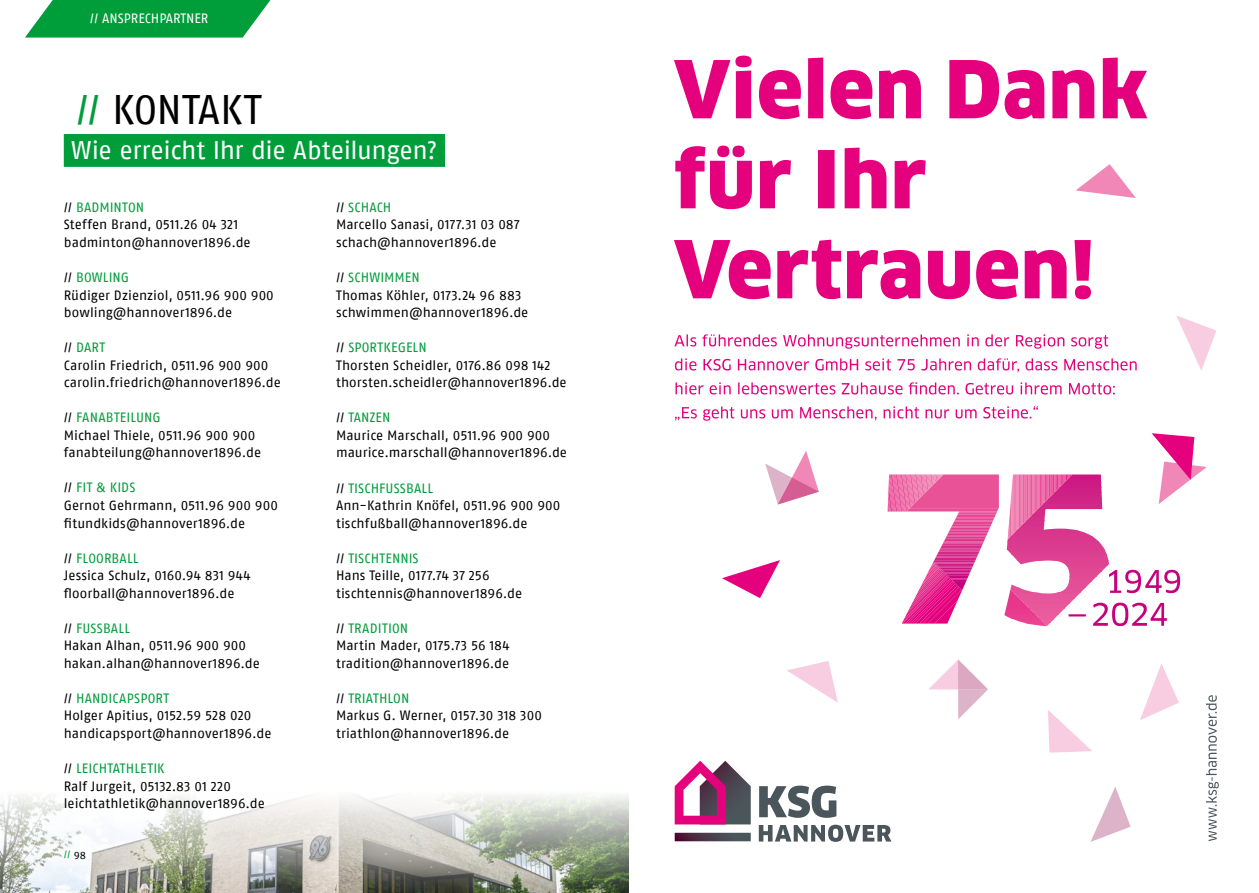
<style>
.page{position:relative;width:1259px;height:893px;background:#fff}
.page>*{position:absolute;margin:0;border:0;box-sizing:border-box;transform-origin:0 0}
.t1{font:41.25px "Fago No Regular LF";letter-spacing:-.01em;color:#000}
.t2{font:25.5px "Fago No Regular LF";letter-spacing:-.02em;color:#fff}
.t3{font:13.5px/17.5px "Fago No Regular LF";letter-spacing:.005em;color:#000}
.t4{font:13.5px "Fago No Regular LF";color:#fff}
.t5{font:10.65px "Fago No Regular LF";color:#009d3b}
.s1{color:#009d3b}
.s2{color:#000}
</style>
<div class="page">
<img style="left:0;top:795px;width:629px;height:98px">
<div style="left:64px;top:134px;width:381px;height:33px;background:#009d3b"></div>
<svg style="left:25px;top:0;width:245px;height:38px;background:#1ea852"></svg>
<svg style="left:1076px;top:164px;width:60px;height:34px"></svg>
<svg style="left:1048px;top:710px;width:44px;height:43px"></svg>
<svg style="left:787px;top:661px;width:51px;height:42px"></svg>
<svg style="left:1176px;top:315px;width:40px;height:56px"></svg>
<svg style="left:722px;top:560px;width:58px;height:38px"></svg>
<svg style="left:1151px;top:433px;width:55px;height:71px"></svg>
<svg style="left:765px;top:451px;width:54px;height:53px"></svg>
<svg style="left:928px;top:659px;width:60px;height:60px"></svg>
<svg style="left:1140px;top:664px;width:39px;height:56px"></svg>
<svg style="left:887px;top:474px;width:112px;height:150px"></svg>
<svg style="left:1109px;top:570px;width:71px;height:23px"></svg>
<svg style="left:1112px;top:603px;width:55px;height:23px"></svg>
<hr style="left:1006px;top:625px;width:103px;height:1px;background:#ec619f">
<hr style="left:1006px;top:623px;width:103px;height:2px;background:#ec609f">
<svg style="left:1047px;top:619px;width:55px;height:4px"></svg>
<hr style="left:1006px;top:617px;width:103px;height:2px;background:#eb5e9e">
<hr style="left:1006px;top:614px;width:103px;height:3px;background:#ea5c9d">
<hr style="left:1006px;top:612px;width:103px;height:2px;background:#e95b9c">
<svg style="left:1047px;top:608px;width:61px;height:4px"></svg>
<hr style="left:1006px;top:606px;width:103px;height:2px;background:#e8599b">
<hr style="left:1006px;top:603px;width:103px;height:3px;background:#e8589b">
<hr style="left:1006px;top:601px;width:103px;height:2px;background:#e7569a">
<hr style="left:1006px;top:598px;width:103px;height:3px;background:#e7559a">
<hr style="left:1006px;top:595px;width:103px;height:3px;background:#e65499">
<hr style="left:1006px;top:592px;width:103px;height:3px;background:#e55398">
<hr style="left:1006px;top:590px;width:103px;height:2px;background:#e45198">
<hr style="left:1006px;top:587px;width:103px;height:3px;background:#e45097">
<hr style="left:1006px;top:585px;width:103px;height:2px;background:#e34f97">
<hr style="left:1006px;top:582px;width:103px;height:3px;background:#e34e96">
<hr style="left:1006px;top:579px;width:103px;height:3px;background:#e24d95">
<hr style="left:1006px;top:577px;width:103px;height:2px;background:#e14b95">
<hr style="left:1006px;top:574px;width:103px;height:3px;background:#e14a94">
<hr style="left:1006px;top:571px;width:103px;height:3px;background:#e04994">
<hr style="left:1006px;top:568px;width:103px;height:3px;background:#e04893">
<hr style="left:1006px;top:567px;width:103px;height:1px;background:#df4793">
<hr style="left:1006px;top:566px;width:103px;height:1px;background:#df4692">
<hr style="left:1006px;top:563px;width:103px;height:3px;background:#de4492">
<hr style="left:1006px;top:561px;width:103px;height:2px;background:#de4391">
<hr style="left:1006px;top:557px;width:103px;height:4px;background:#de4291">
<hr style="left:1006px;top:555px;width:103px;height:2px;background:#dd4190">
<hr style="left:1006px;top:552px;width:103px;height:3px;background:#dc3f90">
<hr style="left:1006px;top:550px;width:103px;height:2px;background:#dc3e8f">
<hr style="left:1006px;top:547px;width:103px;height:3px;background:#db3c8f">
<hr style="left:1006px;top:544px;width:103px;height:3px;background:#db3b8e">
<hr style="left:1006px;top:541px;width:103px;height:3px;background:#da3a8e">
<hr style="left:1006px;top:539px;width:103px;height:2px;background:#d9398d">
<hr style="left:1006px;top:536px;width:103px;height:3px;background:#d8388d">
<hr style="left:1006px;top:534px;width:103px;height:2px;background:#d8378c">
<svg style="left:1073px;top:530px;width:15px;height:4px"></svg>
<hr style="left:1006px;top:528px;width:103px;height:2px;background:#d7348b">
<hr style="left:1006px;top:525px;width:103px;height:3px;background:#d6338b">
<hr style="left:1006px;top:523px;width:103px;height:2px;background:#d6318a">
<hr style="left:1006px;top:520px;width:103px;height:3px;background:#d5308a">
<hr style="left:1006px;top:517px;width:103px;height:3px;background:#d52f89">
<hr style="left:1006px;top:514px;width:103px;height:3px;background:#d42d89">
<hr style="left:1006px;top:512px;width:103px;height:2px;background:#d42c88">
<hr style="left:1006px;top:509px;width:103px;height:3px;background:#d32b88">
<hr style="left:1006px;top:506px;width:103px;height:3px;background:#d22987">
<hr style="left:1006px;top:503px;width:103px;height:3px;background:#d22887">
<hr style="left:1006px;top:501px;width:103px;height:2px;background:#d22687">
<hr style="left:1006px;top:498px;width:103px;height:3px;background:#d12586">
<hr style="left:1006px;top:496px;width:103px;height:2px;background:#d02386">
<hr style="left:1006px;top:493px;width:103px;height:3px;background:#cf2285">
<hr style="left:1006px;top:490px;width:103px;height:3px;background:#cf2085">
<hr style="left:1006px;top:488px;width:103px;height:2px;background:#cf1e84">
<hr style="left:1006px;top:485px;width:103px;height:3px;background:#ce1c84">
<hr style="left:1006px;top:483px;width:103px;height:2px;background:#cd1b83">
<svg style="left:1073px;top:479px;width:29px;height:4px"></svg>
<hr style="left:1006px;top:477px;width:103px;height:2px;background:#cc1783">
<hr style="left:1006px;top:474px;width:103px;height:3px;background:#cc1482">
<hr style="left:1004px;top:625px;width:43px;height:1px;background:#e94793">
<hr style="left:1004px;top:623px;width:43px;height:2px;background:#e94592">
<hr style="left:1004px;top:622px;width:43px;height:1px;background:#e94492">
<hr style="left:1004px;top:620px;width:43px;height:2px;background:#e94391">
<hr style="left:1004px;top:618px;width:43px;height:2px;background:#e94190">
<hr style="left:1004px;top:617px;width:43px;height:1px;background:#e94090">
<hr style="left:1004px;top:615px;width:43px;height:2px;background:#e93e8f">
<hr style="left:1004px;top:613px;width:43px;height:2px;background:#e93d8f">
<hr style="left:1004px;top:612px;width:43px;height:1px;background:#e93b8e">
<hr style="left:1004px;top:610px;width:43px;height:2px;background:#e93a8e">
<hr style="left:1004px;top:608px;width:43px;height:2px;background:#e9398d">
<hr style="left:1004px;top:607px;width:43px;height:1px;background:#e8378d">
<svg style="left:1006px;top:590px;width:41px;height:17px"></svg>
<svg style="left:1007px;top:474px;width:66px;height:65px"></svg>
<svg style="left:1090px;top:787px;width:40px;height:55px"></svg>
<svg style="left:1206px;top:695px;width:12px;height:146px"></svg>
<svg style="left:674px;top:833px;width:77px;height:8px"></svg>
<svg style="left:674px;top:761px;width:77px;height:63px"></svg>
<svg style="left:759px;top:786px;width:77px;height:32px"></svg>
<svg style="left:759px;top:825px;width:132px;height:17px"></svg>
<svg style="left:675px;top:406px;width:363px;height:15px"></svg>
<svg style="left:675px;top:382px;width:439px;height:13px"></svg>
<svg style="left:675px;top:358px;width:461px;height:14px"></svg>
<svg style="left:674px;top:334px;width:434px;height:15px"></svg>
<svg style="left:674px;top:240px;width:417px;height:59px"></svg>
<svg style="left:675px;top:146px;width:250px;height:63px"></svg>
<svg style="left:674px;top:56px;width:473px;height:63px"></svg>
<p class="t4" style="left:90px;top:11px;width:120px">// ANSPRECHPARTNER</p>
<h1 class="t1" style="left:76px;top:86px;width:187px"><span class="s1">//</span> KONTAKT</h1>
<h2 class="t2" style="left:71px;top:136px;width:368px">Wie erreicht Ihr die Abteilungen?</h2>
<p class="t3" style="left:64px;top:198px;width:188px">// <span class="s1">BADMINTON<br></span>Steffen Brand, 0511.26 04 321 badminton@hannover1896.de</p>
<p class="t3" style="left:64px;top:268px;width:212px">// <span class="s1">BOWLING<br></span>Rüdiger Dzienziol, 0511.96 900 900 bowling@hannover1896.de</p>
<p class="t3" style="left:64px;top:339px;width:219px">// <span class="s1">DART<br></span>Carolin Friedrich, 0511.96 900 900 carolin.friedrich@hannover1896.de</p>
<p class="t3" style="left:64px;top:409px;width:199px">// <span class="s1">FANABTEILUNG<br></span>Michael Thiele, 0511.96 900 900 fanabteilung@hannover1896.de</p>
<p class="t3" style="left:64px;top:479px;width:216px">// <span class="s1">FIT &amp; KIDS<br></span>Gernot Gehrmann, 0511.96 900 900 fitundkids@hannover1896.de</p>
<p class="t3" style="left:64px;top:549px;width:188px">// <span class="s1">FLOORBALL<br></span>Jessica Schulz, 0160.94 831 944 floorball@hannover1896.de</p>
<p class="t3" style="left:64px;top:619px;width:198px">// <span class="s1">FUSSBALL<br></span>Hakan Alhan, 0511.96 900 900 hakan.alhan@hannover1896.de</p>
<p class="t3" style="left:64px;top:689px;width:209px">// <span class="s1">HANDICAPSPORT<br></span>Holger Apitius, 0152.59 528 020 handicapsport@hannover1896.de</p>
<p class="t3" style="left:64px;top:759px;width:203px">// <span class="s1">LEICHTATHLETIK<br></span>Ralf Jurgeit, 05132.83 01 220 leichtathletik@hannover1896.de</p>
<p class="t5" style="left:64px;top:848px;width:24px">// <span class="s2">98</span></p>
<p class="t3" style="left:336px;top:198px;width:185px">// <span class="s1">SCHACH<br></span>Marcello Sanasi, 0177.31 03 087 schach@hannover1896.de</p>
<p class="t3" style="left:336px;top:268px;width:194px">// <span class="s1">SCHWIMMEN<br></span>Thomas Köhler, 0173.24 96 883 schwimmen@hannover1896.de</p>
<p class="t3" style="left:336px;top:339px;width:232px">// <span class="s1">SPORTKEGELN<br></span>Thorsten Scheidler, 0176.86 098 142 thorsten.scheidler@hannover1896.de</p>
<p class="t3" style="left:336px;top:409px;width:232px">// <span class="s1">TANZEN<br></span>Maurice Marschall, 0511.96 900 900 maurice.marschall@hannover1896.de</p>
<p class="t3" style="left:336px;top:479px;width:226px">// <span class="s1">TISCHFUSSBALL<br></span>Ann-Kathrin Knöfel, 0511.96 900 900 tischfußball@hannover1896.de</p>
<p class="t3" style="left:336px;top:549px;width:188px">// <span class="s1">TISCHTENNIS<br></span>Hans Teille, 0177.74 37 256 tischtennis@hannover1896.de</p>
<p class="t3" style="left:336px;top:619px;width:175px">// <span class="s1">TRADITION<br></span>Martin Mader, 0175.73 56 184 tradition@hannover1896.de</p>
<p class="t3" style="left:336px;top:689px;width:207px">// <span class="s1">TRIATHLON<br></span>Markus G. Werner, 0157.30 318 300 triathlon@hannover1896.de</p>
</div>
